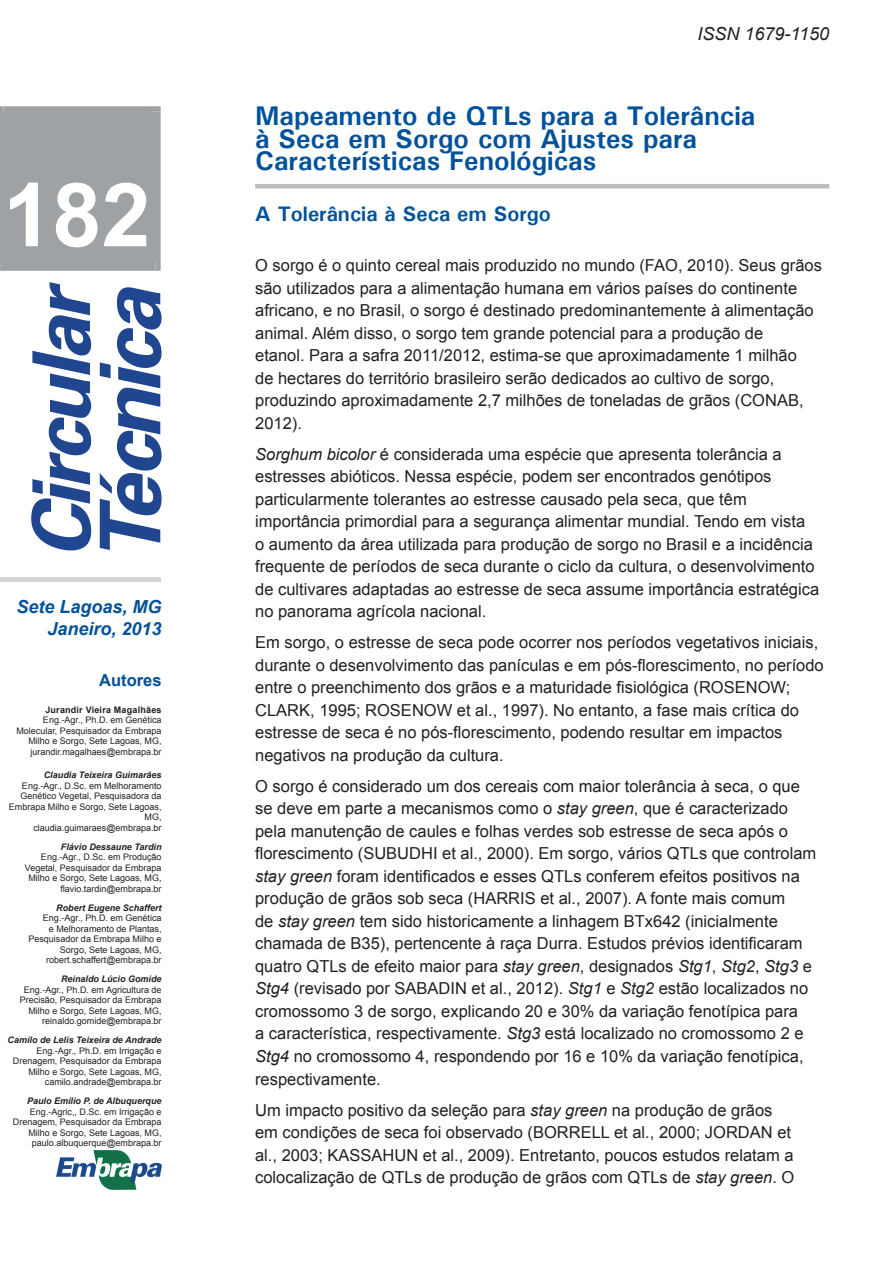
<style>
.page{position:relative;width:893px;height:1263px;background:#fff}
.page>*{position:absolute;margin:0;border:0;box-sizing:border-box;transform-origin:0 0}
.t1{font:700 88.5px "Arial";color:#fff}
.t2{font:700 27px/22.5px "Univers";color:#01519b}
.t3{font:700 21px "Univers";color:#01519b}
.t4{font:italic 700 18px/22.5px "Arial";color:#01519b;text-align:right}
.t5{font:italic 18px "Arial";color:#231f20}
.t6{font:16.5px/22.5px "Arial";color:#231f20}
.t7{font:700 16.5px "Arial";color:#01519b}
.t8{font:9px/10.5px "Arial";color:#231f20;text-align:right}
.t9{font:italic 700 9px "Arial";color:#231f20}
.t10{font:700 9px "Arial";letter-spacing:.02em;color:#231f20}
.s1{font-style:italic}
</style>
<div class="page">
<div style="left:0;top:106px;width:161px;height:165px;background:#9fa2a5"></div>
<svg style="left:31px;top:282px;width:60px;height:268px"></svg>
<svg style="left:100px;top:287px;width:62px;height:263px"></svg>
<div style="left:0;top:577px;width:160px;height:5px;background:#d4d5d7"></div>
<hr style="left:255px;top:184px;width:574px;height:4px;background:#bcbdc0">
<img style="left:57px;top:1151px;width:105px;height:38px">
<h1 class="t1" style="left:3px;top:156px;width:149px">182</h1>
<p class="t4" style="left:17px;top:595px;width:147px">Sete Lagoas, MG<br>Janeiro, 2013</p>
<p class="t7" style="left:99px;top:669px;width:64px">Autores</p>
<p class="t10" style="left:45px;top:704px;width:118px">Jurandir Vieira Magalhães</p>
<p class="t8" style="left:16px;top:715px;width:147px">Eng.-Agr., Ph.D. em Genética<br>Molecular, Pesquisador da Embrapa<br>Milho e Sorgo, Sete Lagoas, MG, jurandir.magalhaes@embrapa.br</p>
<p class="t9" style="left:44px;top:769px;width:119px">Claudia Teixeira Guimarães</p>
<p class="t8" style="left:9px;top:780px;width:154px">Eng.-Agr., D.Sc. em Melhoramento<br>Genético Vegetal, Pesquisadora da<br>Embrapa Milho e Sorgo, Sete Lagoas,<br>MG,<br>claudia.guimaraes@embrapa.br</p>
<p class="t9" style="left:61px;top:840px;width:102px">Flávio Dessaune Tardin</p>
<p class="t8" style="left:25px;top:852px;width:138px">Eng.-Agr., D.Sc. em Produção<br>Vegetal, Pesquisador da Embrapa<br>Milho e Sorgo, Sete Lagoas, MG, flavio.tardin@embrapa.br</p>
<p class="t9" style="left:56px;top:901px;width:107px">Robert Eugene Schaffert</p>
<p class="t8" style="left:28px;top:913px;width:135px">Eng.-Agr., Ph.D. em Genética<br>e Melhoramento de Plantas,<br>Pesquisador da Embrapa Milho e<br>Sorgo, Sete Lagoas, MG, robert.schaffert@embrapa.br</p>
<p class="t9" style="left:61px;top:973px;width:102px">Reinaldo Lúcio Gomide</p>
<p class="t8" style="left:20px;top:984px;width:143px">Eng.-Agr., Ph.D. em Agricultura de<br>Precisão, Pesquisador da Embrapa<br>Milho e Sorgo, Sete Lagoas, MG, reinaldo.gomide@embrapa.br</p>
<p class="t9" style="left:8px;top:1034px;width:155px">Camilo de Lelis Teixeira de Andrade</p>
<p class="t8" style="left:13px;top:1045px;width:150px">Eng.-Agr., Ph.D. em Irrigação e<br>Drenagem, Pesquisador da Embrapa<br>Milho e Sorgo, Sete Lagoas, MG, camilo.andrade@embrapa.br</p>
<p class="t9" style="left:27px;top:1095px;width:136px">Paulo Emílio P. de Albuquerque</p>
<p class="t8" style="left:13px;top:1106px;width:150px">Eng.-Agric,, D.Sc. em Irrigação e Drenagem, Pesquisador da Embrapa Milho e Sorgo, Sete Lagoas, MG, paulo.albuquerque@embrapa.br</p>
<p class="t5" style="left:697px;top:23px;width:133px">ISSN 1679-1150</p>
<h2 class="t2" style="left:255px;top:104px;width:502px">Mapeamento de QTLs para a Tolerância à Seca em Sorgo com Ajustes para<br>Características Fenológicas</h2>
<p class="t3" style="left:255px;top:201px;width:297px">A Tolerância à Seca em Sorgo</p>
<p class="t6" style="left:255px;top:254px;width:568px">O sorgo é o quinto cereal mais produzido no mundo (FAO, 2010). Seus grãos são utilizados para a alimentação humana em vários países do continente africano, e no Brasil, o sorgo é destinado predominantemente à alimentação animal. Além disso, o sorgo tem grande potencial para a produção de<br>etanol. Para a safra 2011/2012, estima-se que aproximadamente 1 milhão<br>de hectares do território brasileiro serão dedicados ao cultivo de sorgo, produzindo aproximadamente 2,7 milhões de toneladas de grãos (CONAB, 2012).</p>
<p class="t6" style="left:255px;top:443px;width:566px"><span class="s1">Sorghum bicolor</span> é considerada uma espécie que apresenta tolerância a estresses abióticos. Nessa espécie, podem ser encontrados genótipos particularmente tolerantes ao estresse causado pela seca, que têm importância primordial para a segurança alimentar mundial. Tendo em vista<br>o aumento da área utilizada para produção de sorgo no Brasil e a incidência frequente de períodos de seca durante o ciclo da cultura, o desenvolvimento de cultivares adaptadas ao estresse de seca assume importância estratégica no panorama agrícola nacional.</p>
<p class="t6" style="left:255px;top:631px;width:570px">Em sorgo, o estresse de seca pode ocorrer nos períodos vegetativos iniciais, durante o desenvolvimento das panículas e em pós-florescimento, no período entre o preenchimento dos grãos e a maturidade fisiológica (ROSENOW; CLARK, 1995; ROSENOW et al., 1997). No entanto, a fase mais crítica do estresse de seca é no pós-florescimento, podendo resultar em impactos negativos na produção da cultura.</p>
<p class="t6" style="left:255px;top:775px;width:563px">O sorgo é considerado um dos cereais com maior tolerância à seca, o que se deve em parte a mecanismos como o <span class="s1">stay green</span>, que é caracterizado pela manutenção de caules e folhas verdes sob estresse de seca após o florescimento (SUBUDHI et al., 2000). Em sorgo, vários QTLs que controlam <span class="s1">stay green</span> foram identificados e esses QTLs conferem efeitos positivos na produção de grãos sob seca (HARRIS et al., 2007). A fonte mais comum<br>de <span class="s1">stay green</span> tem sido historicamente a linhagem BTx642 (inicialmente chamada de B35), pertencente à raça Durra. Estudos prévios identificaram quatro QTLs de efeito maior para <span class="s1">stay green</span>, designados <span class="s1">Stg1</span>, <span class="s1">Stg2</span>, <span class="s1">Stg3</span> e <span class="s1">Stg4</span> (revisado por SABADIN et al., 2012). <span class="s1">Stg1</span> e <span class="s1">Stg2</span> estão localizados no cromossomo 3 de sorgo, explicando 20 e 30% da variação fenotípica para<br>a característica, respectivamente. <span class="s1">Stg3</span> está localizado no cromossomo 2 e <span class="s1">Stg4</span> no cromossomo 4, respondendo por 16 e 10% da variação fenotípica, respectivamente.</p>
<p class="t6" style="left:255px;top:1098px;width:541px">Um impacto positivo da seleção para <span class="s1">stay green</span> na produção de grãos em condições de seca foi observado (BORRELL et al., 2000; JORDAN et al., 2003; KASSAHUN et al., 2009). Entretanto, poucos estudos relatam a colocalização de QTLs de produção de grãos com QTLs de <span class="s1">stay green</span>. O</p>
</div>
